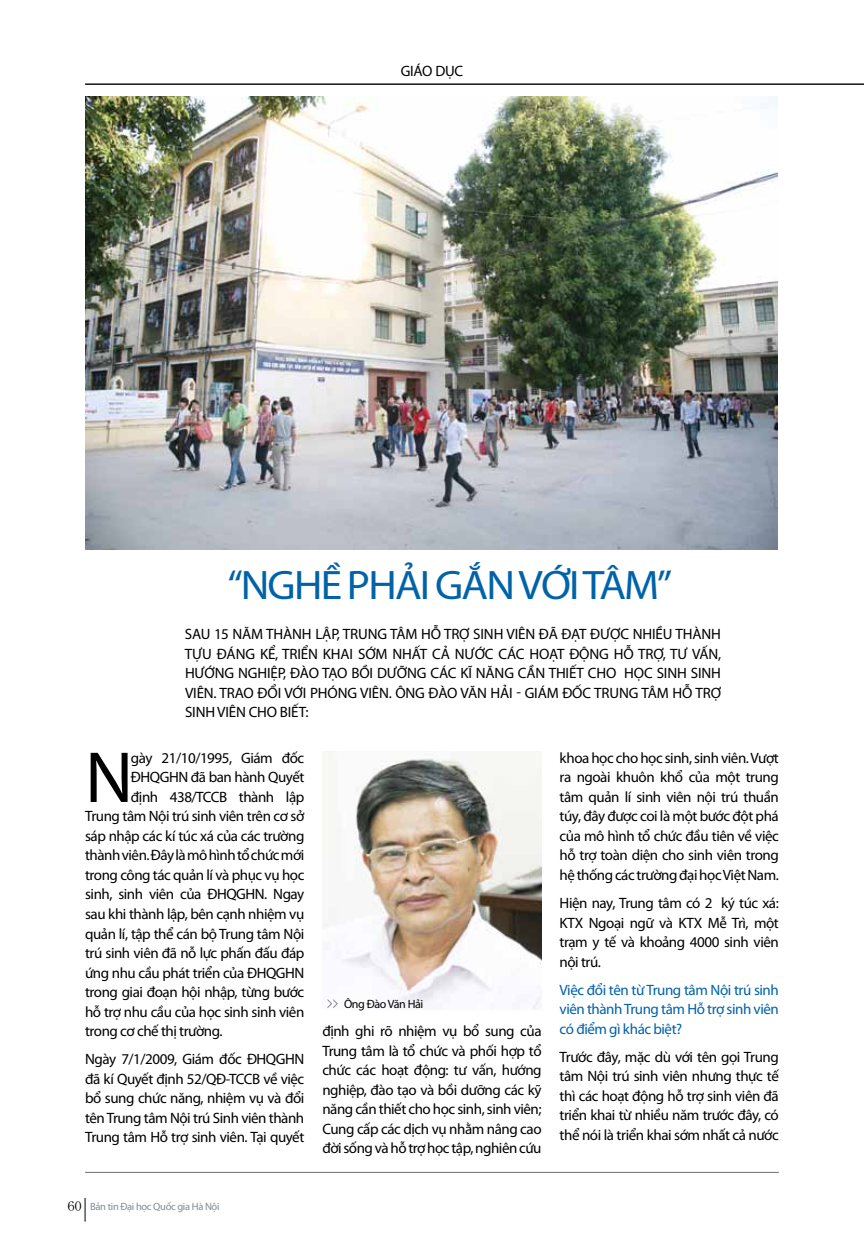
<style>
.page{position:relative;width:864px;height:1242px;background:#fff}
.page>*{position:absolute;margin:0;border:0;box-sizing:border-box;transform-origin:0 0}
.t1{font:72.9px "Myriad Pro";color:#000}
.t2{font:41.25px "Myriad Pro";letter-spacing:-.04em;color:#0063a8;scale:1.05 1}
.t3{font:15px/19.5px "Myriad Pro";letter-spacing:-.03em;color:#000;text-align:justify}
.t4{font:15px/19.5px "Myriad Pro";letter-spacing:-.01em;color:#000}
.t5{font:15px/19.5px "Myriad Pro";letter-spacing:-.03em;color:#0061aa;text-align:justify}
.t6{font:12px "Myriad Pro";letter-spacing:-.03em;color:#000}
.t7{font:10.5px "Myriad Pro";letter-spacing:-.03em;color:#828b92}
.s1{font-family:"MS Mincho"}
.s2{font-family:"MS Mincho";font-size:14.25px;color:#000}
</style>
<div class="page">
<img style="left:85px;top:96px;width:692px;height:454px">
<img style="left:322px;top:751px;width:219px;height:258px">
<hr style="left:85px;top:1172px;width:693px;height:1px;background:#6d6e71">
<svg style="left:85px;top:1198px;width:1px;height:23px"></svg>
<hr style="left:85px;top:84px;width:778px;height:1px;background:#0a0a0b">
<p class="t3" style="left:400px;top:61px;width:9px">GIÁO</p>
<p class="t3" style="left:435px;top:61px;width:19px">DỤC</p>
<h2 class="t2" style="left:227px;top:560px;width:425px">“Nghề phải gắn với tâm”</h2>
<p class="t4" style="left:185px;top:624px;width:537px">Sau 15 năm thành lập, Trung tâm Hỗ trợ Sinh viên đã đạt được nhiều thành tựu đáng kể, triển khai sớm nhất cả nước các hoạt động hỗ trợ, tư vấn, hướng nghiệp, đào tạo bồi dưỡng các kĩ năng cần thiết cho học sinh sinh viên. Trao đổi với phóng viên. Ông Đào Văn Hải - Giám đốc Trung tâm Hỗ trợ Sinh viên cho biết:</p>
<h1 class="t1" style="left:85px;top:732px;width:38px">N</h1>
<p class="t3" style="left:131px;top:748px;width:175px">gày 21/10/1995, Giám đốc</p>
<p class="t3" style="left:131px;top:767px;width:175px">ĐHQGHN đã ban hành Quyết</p>
<p class="t3" style="left:131px;top:787px;width:175px">định 438/TCCB thành lập</p>
<p class="t3" style="left:85px;top:806px;width:220px">Trung tâm Nội trú sinh viên trên cơ sở</p>
<p class="t3" style="left:85px;top:826px;width:221px">sáp nhập các kí túc xá của các trường</p>
<p class="t3" style="left:85px;top:845px;width:221px">thành viên. Đây là mô hình tổ chức mới</p>
<p class="t3" style="left:85px;top:865px;width:221px">trong công tác quản lí và phục vụ học</p>
<p class="t3" style="left:85px;top:884px;width:221px">sinh, sinh viên của ĐHQGHN. Ngay</p>
<p class="t3" style="left:85px;top:904px;width:221px">sau khi thành lập, bên cạnh nhiệm vụ</p>
<p class="t3" style="left:85px;top:923px;width:221px">quản lí, tập thể cán bộ Trung tâm Nội</p>
<p class="t3" style="left:85px;top:943px;width:221px">trú sinh viên đã nỗ lực phấn đấu đáp</p>
<p class="t3" style="left:85px;top:962px;width:218px">ứng nhu cầu phát triển của ĐHQGHN</p>
<p class="t3" style="left:85px;top:982px;width:221px">trong giai đoạn hội nhập, từng bước</p>
<p class="t3" style="left:85px;top:1001px;width:221px">hỗ trợ nhu cầu của học sinh sinh viên</p>
<p class="t3" style="left:85px;top:1021px;width:139px">trong cơ chế thị trường.</p>
<p class="t3" style="left:85px;top:1049px;width:221px;text-align:left">Ngày 7/1/2009, Giám đốc ĐHQGHN đã kí Quyết định 52/QĐ-TCC B về việc bổ sung chức năng, nhiệm vụ và đổi tên Trung tâm Nội trú Sinh viên thành Trung tâm Hỗ trợ sinh viên. Tại quyết</p>
<p class="t6" style="left:327px;top:996px;width:98px"><span class="s1">&gt;&gt;</span> Ông Đào Văn Hải</p>
<p class="t3" style="left:322px;top:1021px;width:221px">định ghi rõ nhiệm vụ bổ sung của Trung tâm là tổ chức và phối hợp tổ chức các hoạt động: tư vấn, hướng nghiệp, đào tạo và bồi dưỡng các kỹ năng cần thiết cho học sinh, sinh viên; Cung cấp các dịch vụ nhằm nâng cao đời sống và hỗ trợ học tập, nghiên cứu</p>
<p class="t3" style="left:559px;top:748px;width:221px">khoa học cho học sinh, sinh viên. Vượt ra ngoài khuôn khổ của một trung tâm quản lí sinh viên nội trú thuần túy, đây được coi là một bước đột phá của mô hình tổ chức đầu tiên về việc hỗ trợ toàn diện cho sinh viên trong hệ thống các trường đại học Việt Nam.</p>
<p class="t3" style="left:559px;top:893px;width:221px">Hiện nay, Trung tâm có 2 ký túc xá:<br>KTX Ngoại ngữ và KTX Mễ Trì, một trạm y tế và khoảng 4000 sinh viên nội trú.</p>
<p class="t5" style="left:559px;top:979px;width:221px">Việc đổi tên từ Trung tâm Nội trú sinh viên thành Trung tâm Hỗ trợ sinh viên có điểm gì khác biệt?</p>
<p class="t3" style="left:559px;top:1046px;width:221px">Trước đây, mặc dù với tên gọi Trung tâm Nội trú sinh viên nhưng thực tế thì các hoạt động hỗ trợ sinh viên đã triển khai từ nhiều năm trước đây, có thể nói là triển khai sớm nhất cả nước</p>
<p class="t7" style="left:67px;top:1199px;width:153px"><span class="s2">60</span> Bản tin Đại học Quốc gia Hà Nội</p>
</div>
